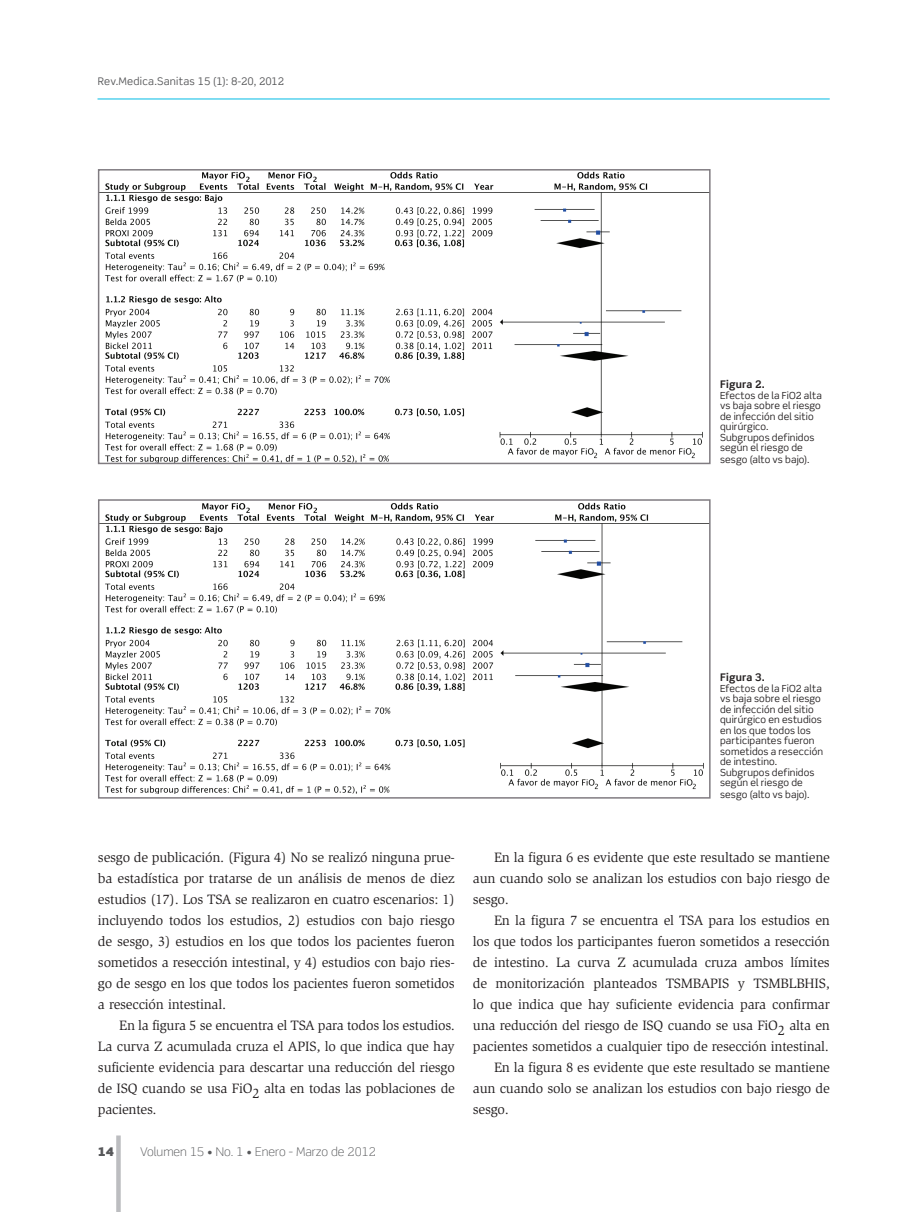
<style>
.page{position:relative;width:915px;height:1212px;background:#fff}
.page>*{position:absolute;margin:0;border:0;box-sizing:border-box;transform-origin:0 0}
.t1{font:13.95px/21px "Slimbach Std";letter-spacing:-.015em;color:#231f20;text-align:justify}
.t2{font:300 12px "Scene Std";color:#57585a}
.t3{font:900 12px "Scene Std";color:#57585a}
.t4{font:10.5px "Scene Std";letter-spacing:.02em;color:#57585a}
.t5{font:700 10.5px "Scene Std";letter-spacing:.015em;color:#231f20}
.t6{font:9.75px/10.5px "Scene Std";letter-spacing:.01em;color:#231f20}
.s1{font-style:inherit}
</style>
<div class="page">
<div style="left:116px;top:1135px;width:5px;height:77px;background:#bcbdc0"></div>
<hr style="left:97px;top:99px;width:732px;height:1px;background:#02bce5">
<img style="left:101px;top:502px;width:606px;height:292px">
<div style="left:98px;top:499px;width:612px;height:300px;border:2px solid #807c81"></div>
<img style="left:101px;top:172px;width:606px;height:289px">
<div style="left:98px;top:169px;width:612px;height:295px;border:2px solid #807c81"></div>
<p class="t4" style="left:98px;top:75px;width:188px">Rev.Medica.Sanitas <span class="s1">15 (1): 8-20, 2012</span></p>
<p class="t5" style="left:719px;top:378px;width:46px">Figura 2.</p>
<p class="t6" style="left:719px;top:390px;width:103px">Efectos de la FiO2 alta vs baja sobre el riesgo de infección del sitio quirúrgico.<br>Subgrupos definidos según el riesgo de</p>
<p class="t6" style="left:719px;top:454px;width:91px">sesgo (alto vs bajo).</p>
<p class="t5" style="left:719px;top:671px;width:46px">Figura 3.</p>
<p class="t6" style="left:719px;top:683px;width:104px">Efectos de la FiO2 alta vs baja sobre el riesgo de infección del sitio quirúrgico en estudios en los que todos los participantes fueron sometidos a resección de intestino.<br>Subgrupos definidos según el riesgo de</p>
<p class="t6" style="left:719px;top:789px;width:91px">sesgo (alto vs bajo).</p>
<p class="t1" style="left:98px;top:847px;width:358px">sesgo de publicación. (Figura 4) No se realizó ninguna prue&shy;ba estadística por tratarse de un análisis de menos de diez estudios (17). Los TSA se realizaron en cuatro escenarios: 1) incluyendo todos los estudios, 2) estudios con bajo riesgo de sesgo, 3) estudios en los que todos los pacientes fueron sometidos a resección intestinal, y 4) estudios con bajo ries&shy;go de sesgo en los que todos los pacientes fueron sometidos a resección intestinal.</p>
<p class="t1" style="left:98px;top:1015px;width:358px;text-indent:21px">En la figura 5 se encuentra el TSA para todos los estudios.<br>La curva Z acumulada cruza el APIS, lo que indica que hay suficiente evidencia para descartar una reducción del riesgo de ISQ cuando se usa FiO2 alta en todas las poblaciones de pacientes.</p>
<p class="t3" style="left:98px;top:1144px;width:18px">14</p>
<p class="t2" style="left:140px;top:1144px;width:237px">Volumen 15 • No. 1 • Enero - Marzo de 2012</p>
<p class="t1" style="left:472px;top:847px;width:358px;text-indent:21px">En la figura 6 es evidente que este resultado se mantiene aun cuando solo se analizan los estudios con bajo riesgo de sesgo.</p>
<p class="t1" style="left:494px;top:910px;width:337px">En la figura 7 se encuentra el TSA para los estudios en</p>
<p class="t1" style="left:472px;top:931px;width:358px">los que todos los participantes fueron sometidos a resección</p>
<p class="t1" style="left:472px;top:952px;width:358px">de intestino. La curva Z acumulada cruza ambos límites</p>
<p class="t1" style="left:472px;top:973px;width:358px">de monitorización planteados TSMBAPIS y TSMBLBHIS,</p>
<p class="t1" style="left:472px;top:994px;width:358px">lo que indica que hay suficiente evidencia para confirmar</p>
<p class="t1" style="left:472px;top:1015px;width:358px">una reducción del riesgo de ISQ cuando se usa FiO2 alta en</p>
<p class="t1" style="left:472px;top:1036px;width:357px">pacientes sometidos a cualquier tipo de resección intestinal.</p>
<p class="t1" style="left:494px;top:1057px;width:337px">En la figura 8 es evidente que este resultado se mantiene</p>
<p class="t1" style="left:472px;top:1078px;width:358px">aun cuando solo se analizan los estudios con bajo riesgo de</p>
<p class="t1" style="left:472px;top:1099px;width:38px">sesgo.</p>
</div>
